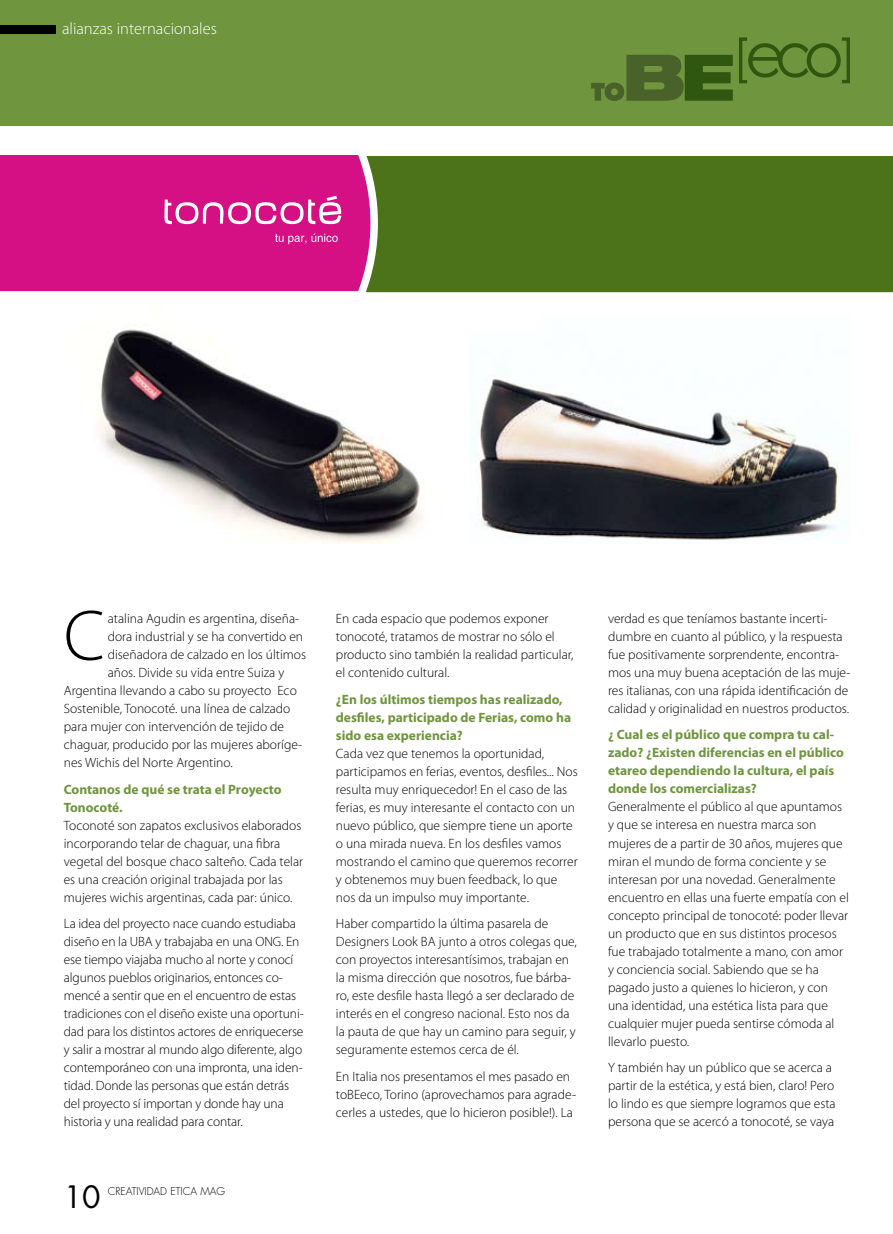
<style>
.page{position:relative;width:893px;height:1234px;background:#fff}
.page>*{position:absolute;margin:0;border:0;box-sizing:border-box;transform-origin:0 0}
.t1{font:300 72px "Myriad Pro";color:#000}
.t2{font:30px "Futura Std";color:#000}
.t3{font:300 16.5px "Myriad Pro";color:#fff}
.t4{font:300 13.5px/18px "Myriad Pro";color:#000}
.t5{font:700 13.5px/18px "Myriad Pro";color:#6f953e}
.t6{font:300 10.5px "Futura Std";color:#000}
</style>
<div class="page">
<div style="left:382px;top:156px;width:511px;height:136px;background:#4c721a"></div>
<div style="left:0;top:155px;width:382px;height:138px;background:#d41084"></div>
<img style="left:97px;top:324px;width:325px;height:220px">
<img style="left:475px;top:375px;width:364px;height:165px">
<svg style="left:164px;top:196px;width:177px;height:28px"></svg>
<svg style="left:275px;top:233px;width:63px;height:11px"></svg>
<div style="left:0;top:0;width:893px;height:125px;background:#6f953e"></div>
<div style="left:0;top:26px;width:55px;height:8px;background:#000"></div>
<svg style="left:739px;top:37px;width:111px;height:46px"></svg>
<svg style="left:591px;top:55px;width:142px;height:46px"></svg>
<p class="t3" style="left:62px;top:19px;width:156px">alianzas internacionales</p>
<h1 class="t1" style="left:64px;top:596px;width:43px">C</h1>
<p class="t4" style="left:108px;top:609px;width:193px">atalina Agudin es argentina, diseña-</p>
<p class="t4" style="left:108px;top:627px;width:197px">dora industrial y se ha convertido en</p>
<p class="t4" style="left:108px;top:645px;width:200px">diseñadora de calzado en los últimos</p>
<p class="t4" style="left:108px;top:663px;width:178px">años. Divide su vida entre Suiza y</p>
<p class="t4" style="left:64px;top:681px;width:235px">Argentina llevando a cabo su proyecto Eco</p>
<p class="t4" style="left:64px;top:699px;width:228px">Sostenible, Tonocoté. una línea de calzado</p>
<p class="t4" style="left:64px;top:717px;width:222px">para mujer con intervención de tejido de</p>
<p class="t4" style="left:64px;top:735px;width:240px">chaguar, producido por las mujeres aboríge-</p>
<p class="t4" style="left:64px;top:753px;width:170px">nes Wichis del Norte Argentino.</p>
<p class="t5" style="left:64px;top:779px;width:219px">Contanos de qué se trata el Proyecto<br>Tonocoté.</p>
<p class="t4" style="left:64px;top:816px;width:241px">Toconoté son zapatos exclusivos elaborados incorporando telar de chaguar, una fibra vegetal del bosque chaco salteño. Cada telar es una creación original trabajada por las mujeres wichis argentinas, cada par: único.</p>
<p class="t4" style="left:64px;top:914px;width:241px">La idea del proyecto nace cuando estudiaba diseño en la UBA y trabajaba en una ONG. En ese tiempo viajaba mucho al norte y conocí algunos pueblos originarios, entonces co&shy;mencé a sentir que en el encuentro de estas tradiciones con el diseño existe una oportuni&shy;dad para los distintos actores de enriquecerse y salir a mostrar al mundo algo diferente, algo contemporáneo con una impronta, una iden&shy;tidad. Donde las personas que están detrás del proyecto sí importan y donde hay una historia y una realidad para contar.</p>
<h2 class="t2" style="left:64px;top:1177px;width:38px">10</h2>
<p class="t6" style="left:108px;top:1184px;width:119px">CREATIVIDAD ETICA MAG</p>
<p class="t4" style="left:336px;top:609px;width:239px">En cada espacio que podemos exponer tonocoté, tratamos de mostrar no sólo el producto sino también la realidad particular, el contenido cultural.</p>
<p class="t5" style="left:336px;top:689px;width:237px">¿En los últimos tiempos has realizado, desfiles, participado de Ferias, como ha sido esa experiencia?</p>
<p class="t4" style="left:336px;top:744px;width:243px">Cada vez que tenemos la oportunidad, participamos en ferias, eventos, desfiles... Nos resulta muy enriquecedor! En el caso de las ferias, es muy interesante el contacto con un nuevo público, que siempre tiene un aporte o una mirada nueva. En los desfiles vamos mostrando el camino que queremos recorrer y obtenemos muy buen feedback, lo que nos da un impulso muy importante.</p>
<p class="t4" style="left:336px;top:914px;width:243px">Haber compartido la última pasarela de Designers Look BA junto a otros colegas que, con proyectos interesantísimos, trabajan en la misma dirección que nosotros, fue bárba&shy;ro, este desfile hasta llegó a ser declarado de interés en el congreso nacional. Esto nos da la pauta de que hay un camino para seguir, y seguramente estemos cerca de él.</p>
<p class="t4" style="left:336px;top:1067px;width:242px">En Italia nos presentamos el mes pasado en toBEeco, Torino (aprovechamos para agrade&shy;cerles a ustedes, que lo hicieron posible!). La</p>
<p class="t4" style="left:608px;top:609px;width:244px">verdad es que teníamos bastante incerti&shy;dumbre en cuanto al público, y la respuesta fue positivamente sorprendente, encontra&shy;mos una muy buena aceptación de las muje&shy;res italianas, con una rápida identificación de calidad y originalidad en nuestros productos.</p>
<p class="t5" style="left:608px;top:725px;width:237px">¿ Cual es el público que compra tu cal&shy;zado? ¿Existen diferencias en el público etareo dependiendo la cultura, el país donde los comercializas?</p>
<p class="t4" style="left:608px;top:798px;width:242px">Generalmente el público al que apuntamos y que se interesa en nuestra marca son mujeres de a partir de 30 años, mujeres que miran el mundo de forma conciente y se interesan por una novedad. Generalmente encuentro en ellas una fuerte empatía con el concepto principal de tonocoté: poder llevar un producto que en sus distintos procesos fue trabajado totalmente a mano, con amor y conciencia social. Sabiendo que se ha pagado justo a quienes lo hicieron, y con una identidad, una estética lista para que cualquier mujer pueda sentirse cómoda al llevarlo puesto.</p>
<p class="t4" style="left:608px;top:1058px;width:229px">Y también hay un público que se acerca a partir de la estética, y está bien, claro! Pero lo lindo es que siempre logramos que esta persona que se acercó a tonocoté, se vaya</p>
</div>
